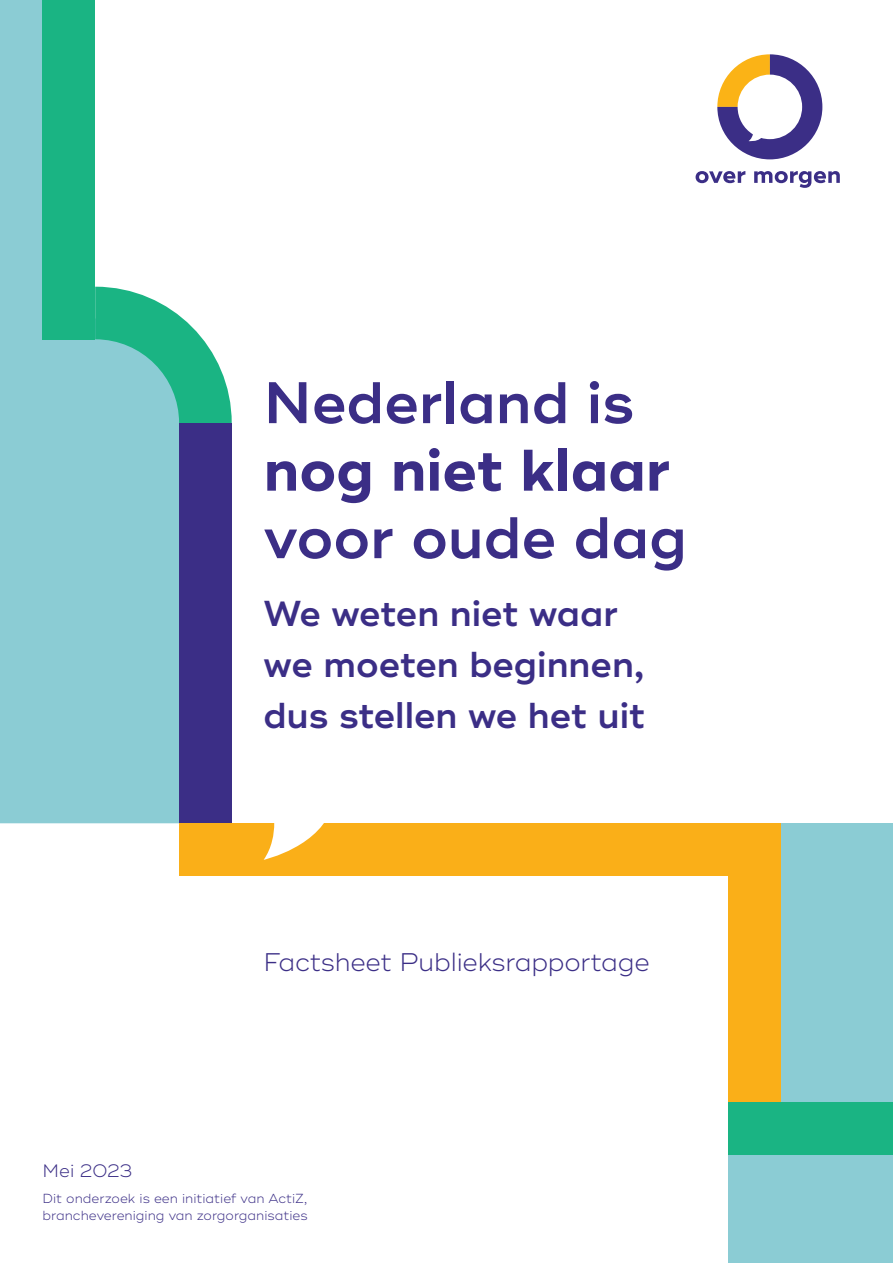
<style>
.page{position:relative;width:893px;height:1263px;background:#fff}
.page>*{position:absolute;margin:0;border:0;box-sizing:border-box;transform-origin:0 0}
.t1{font:600 58.5px/67.5px "Ridley Grotesk";color:#3b2e86}
.t2{font:600 36px/51px "Ridley Grotesk";color:#3b2e86}
.t3{font:300 25.5px "Ridley Grotesk";letter-spacing:-.01em;color:#3b2e86}
.t4{font:300 18px "Ridley Grotesk";color:#3b2e86}
.body{font:300 13.2px/17.2px "Ridley Grotesk";color:#3b2e86}
.s1{font-weight:700}
</style>
<div class="page">
<div style="left:728px;top:823px;width:165px;height:440px;background:#8bccd4"></div>
<svg style="left:0;top:0;width:179px;height:823px;fill:#8bccd4"></svg>
<svg style="left:95px;top:287px;width:137px;height:136px"></svg>
<div style="left:179px;top:423px;width:53px;height:400px;background:#3b2e86"></div>
<div style="left:179px;top:823px;width:602px;height:53px;background:#faaf18"></div>
<div style="left:43px;top:0;width:52px;height:339px;background:#1ab483"></div>
<div style="left:728px;top:1102px;width:165px;height:52px;background:#1ab483"></div>
<div style="left:728px;top:823px;width:53px;height:279px;background:#faaf18"></div>
<svg style="left:264px;top:823px;width:60px;height:37px"></svg>
<svg style="left:696px;top:171px;width:49px;height:12px"></svg>
<svg style="left:754px;top:171px;width:86px;height:17px"></svg>
<svg style="left:717px;top:54px;width:105px;height:105px"></svg>
<p class="t1" style="left:264px;top:370px;width:425px">Nederland is <span class="s1">nog niet klaar </span>voor oude dag</p>
<p class="t2" style="left:264px;top:588px;width:356px">We weten niet waar</p>
<p class="t2" style="left:264px;top:640px;width:383px">we moeten beginnen, dus stellen we het uit</p>
<h1 class="t3" style="left:264px;top:947px;width:388px">Factsheet Publieksrapportage</h1>
<h2 class="t4" style="left:43px;top:1160px;width:91px">Mei 2023</h2>
<p class="body" style="left:43px;top:1190px;width:267px">Dit onderzoek is een initiatief van ActiZ, branchevereniging van zorgorganisaties</p>
</div>
